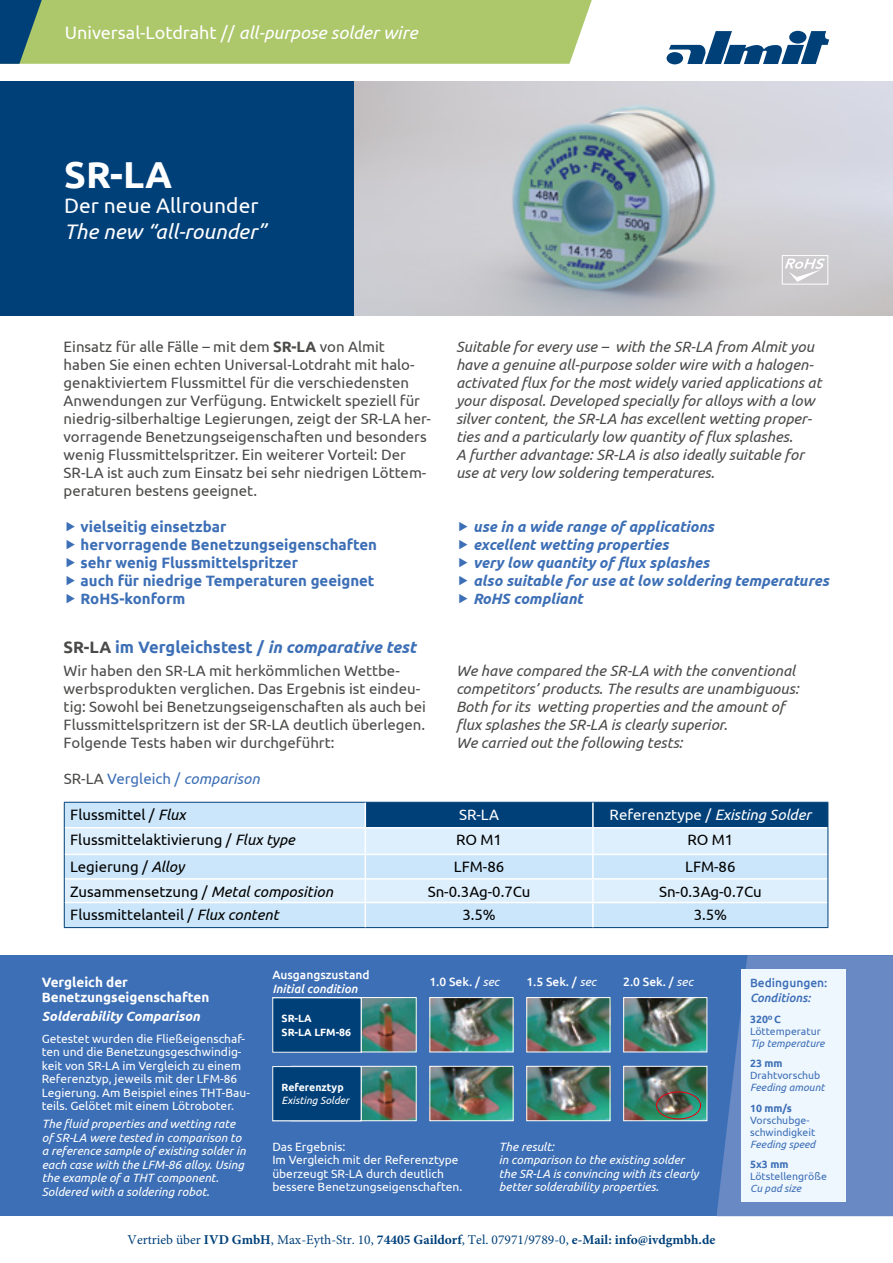
<style>
.page{position:relative;width:893px;height:1263px;background:#fff}
.page>*{position:absolute;margin:0;border:0;box-sizing:border-box;transform-origin:0 0}
.t1{font:700 37.5px "Ubuntu";color:#fff}
.t2{font:italic 21px "Ubuntu";color:#fff}
.t3{font:21px "Ubuntu";color:#fff}
.t4{font:italic 18px "Ubuntu";color:#fff}
.t5{font:700 16.5px "Ubuntu";color:#3d6fb6}
.t6{font:15px/18px "Ubuntu";color:#4a4a49}
.t7{font:italic 15px/18px "Ubuntu";color:#4a4a49}
.t8{font:15px "Ubuntu";color:#000}
.t9{font:italic 700 15px/18px "Ubuntu";color:#3d6fb6}
.t10{font:700 15px/18px "Ubuntu";color:#3d6fb6}
.t11{font:italic 15px "Ubuntu";color:#fff}
.t12{font:15px "Ubuntu";color:#3d6fb6}
.t13{font:15px "Ubuntu";color:#fff}
.t14{font:13.5px "Minion Pro";color:#004079}
.t15{font:700 13.5px/15px "Ubuntu";color:#fff}
.t16{font:italic 700 13.5px "Ubuntu";color:#fff}
.t17{font:12px/13.5px "Ubuntu";color:#fff}
.t18{font:italic 12px/13.5px "Ubuntu";color:#fff}
.t19{font:500 12px "Ubuntu";color:#fff}
.t20{font:italic 500 12px "Ubuntu";color:#fff}
.t21{font:500 12px "Ubuntu";color:#3d6fb6}
.t22{font:italic 500 12px "Ubuntu";color:#3d6fb6}
.t23{font:10.5px/12px "Ubuntu";color:#3d6fb6}
.t24{font:italic 10.5px "Ubuntu";color:#3d6fb6}
.t25{font:700 10.5px/14.7px "Ubuntu";color:#fff}
.t26{font:700 10.5px "Ubuntu";color:#3d6fb6}
.t27{font:italic 10.5px "Ubuntu";color:#fff}
.s1{font-style:normal}
.s2{font-weight:700}
.s3{color:#4a4a49}
.s4{font-style:italic}
.s5{font-weight:400;font-style:italic}
</style>
<div class="page">
<div style="left:0;top:955px;width:889px;height:261px;background:#3d6fb6"></div>
<svg style="left:716px;top:955px;width:177px;height:261px;fill:#6989c5"></svg>
<img style="left:354px;top:82px;width:539px;height:234px">
<div style="left:0;top:82px;width:354px;height:234px;background:#004079"></div>
<svg style="left:0;top:0;width:592px;height:64px;background:#a5c16f"></svg>
<img style="left:361px;top:999px;width:54px;height:51px">
<div style="left:291px;top:997px;width:126px;height:55px;border:1px solid #fff"></div>
<img style="left:361px;top:1068px;width:54px;height:51px">
<div style="left:291px;top:1066px;width:126px;height:55px;border:1px solid #fff"></div>
<img style="left:431px;top:999px;width:80px;height:51px">
<div style="left:429px;top:997px;width:84px;height:55px;border:1px solid #fff"></div>
<img style="left:431px;top:1068px;width:80px;height:51px">
<div style="left:429px;top:1066px;width:84px;height:55px;border:1px solid #fff"></div>
<img style="left:528px;top:999px;width:80px;height:51px">
<div style="left:526px;top:997px;width:84px;height:55px;border:1px solid #fff"></div>
<img style="left:528px;top:1068px;width:80px;height:51px">
<div style="left:526px;top:1066px;width:84px;height:55px;border:1px solid #fff"></div>
<img style="left:625px;top:999px;width:80px;height:51px">
<div style="left:623px;top:997px;width:84px;height:55px;border:1px solid #fff"></div>
<img style="left:625px;top:1068px;width:80px;height:51px">
<div style="left:623px;top:1066px;width:84px;height:55px;border:1px solid #fff"></div>
<div style="left:656px;top:1091px;width:45px;height:28px;border:1px solid #e30613;border-radius:50%"></div>
<svg style="left:785px;top:259px;width:40px;height:23px"></svg>
<div style="left:782px;top:255px;width:46px;height:29px;border:1px solid #fff"></div>
<div style="left:65px;top:803px;width:300px;height:124px;background:#cbe6fa"></div>
<svg style="left:65px;top:828px;width:300px;height:74px;background:#d8ecfb"></svg>
<hr style="left:65px;top:827px;width:300px;height:1px;background:#fff">
<hr style="left:65px;top:854px;width:300px;height:1px;background:#fff">
<hr style="left:65px;top:878px;width:300px;height:1px;background:#fff">
<hr style="left:65px;top:902px;width:300px;height:1px;background:#fff">
<hr style="left:64px;top:802px;width:301px;height:1px;background:#004079">
<svg style="left:64px;top:803px;width:1px;height:124px"></svg>
<hr style="left:64px;top:927px;width:301px;height:1px;background:#004079">
<hr style="left:365px;top:927px;width:228px;height:1px;background:#004079">
<hr style="left:593px;top:927px;width:235px;height:1px;background:#004079">
<svg style="left:365px;top:802px;width:464px;height:125px;background:#abc9e1"></svg>
<hr style="left:592px;top:903px;width:2px;height:24px;background:#fff">
<div style="left:742px;top:969px;width:104px;height:233px;background:#eff7fe"></div>
<div style="left:273px;top:998px;width:88px;height:54px;background:#004079"></div>
<div style="left:272px;top:997px;width:89px;height:55px;border:1px solid #fff"></div>
<div style="left:273px;top:1066px;width:88px;height:55px;background:#004079"></div>
<div style="left:272px;top:1066px;width:89px;height:55px;border:1px solid #fff"></div>
<svg style="left:666px;top:31px;width:163px;height:33px"></svg>
<p class="t4" style="left:65px;top:25px;width:354px"><span class="s1">Universal-Lotdraht //</span> all-purpose solder wire</p>
<h1 class="t1" style="left:64px;top:159px;width:110px">SR-LA</h1>
<h2 class="t3" style="left:64px;top:197px;width:196px">Der neue Allrounder</h2>
<h2 class="t2" style="left:64px;top:222px;width:203px">The new “all-rounder”</h2>
<p class="t6" style="left:64px;top:338px;width:369px">Einsatz für alle Fälle – mit dem <span class="s2">SR-LA</span> von Almit<br>haben Sie einen echten Universal-Lotdraht mit halo&shy;genaktiviertem Flussmittel für die verschiedensten Anwendungen zur Verfügung. Entwickelt speziell für niedrig-silberhaltige Legierungen, zeigt der SR-LA her&shy;vorragende Benetzungseigenschaften und besonders wenig Flussmittelspritzer. Ein weiterer Vorteil: Der SR-LA ist auch zum Einsatz bei sehr niedrigen Löttem&shy;peraturen bestens geeignet.</p>
<p class="t10" style="left:81px;top:518px;width:298px">vielseitig einsetzbar<br>hervorragende Benetzungseigenschaften sehr wenig Flussmittelspritzer<br>auch für niedrige Temperaturen geeignet<br>RoHS-konform</p>
<p class="t5" style="left:64px;top:640px;width:354px"><span class="s3">SR-LA</span> im Vergleichstest / <span class="s4">in comparative test</span></p>
<p class="t7" style="left:456px;top:337px;width:367px">Suitable for every use – with the SR-LA from Almit you have a genuine all-purpose solder wire with a halogen&shy;activated flux for the most widely varied applications at your disposal. Developed specially for alloys with a low silver content, the SR-LA has excellent wetting proper&shy;ties and a particularly low quantity of flux splashes.<br>A further advantage: SR-LA is also ideally suitable for use at very low soldering temperatures.</p>
<p class="t9" style="left:473px;top:518px;width:357px">use in a wide range of applications<br>excellent wetting properties<br>very low quantity of flux splashes<br>also suitable for use at low soldering temperatures RoHS compliant</p>
<p class="t6" style="left:64px;top:662px;width:364px">Wir haben den SR-LA mit herkömmlichen Wettbe&shy;werbsprodukten verglichen. Das Ergebnis ist eindeu&shy;tig: Sowohl bei Benetzungseigenschaften als auch bei Flussmittelspritzern ist der SR-LA deutlich überlegen.<br>Folgende Tests haben wir durchgeführt:</p>
<p class="t7" style="left:456px;top:662px;width:344px">We have compared the SR-LA with the conventional competitors’ products. The results are unambiguous:<br>Both for its wetting properties and the amount of flux splashes the SR-LA is clearly superior.<br>We carried out the following tests:</p>
<p class="t12" style="left:64px;top:772px;width:197px"><span class="s3">SR-LA</span> Vergleich / <span class="s4">comparison</span></p>
<p class="t8" style="left:70px;top:808px;width:117px">Flussmittel / <span class="s4">Flux</span></p>
<p class="t13" style="left:459px;top:808px;width:42px">SR-LA</p>
<p class="t11" style="left:610px;top:805px;width:203px"><span class="s1">Referenztype /</span> Existing Solder</p>
<p class="t8" style="left:70px;top:834px;width:226px">Flussmittelaktivierung / <span class="s4">Flux type</span></p>
<p class="t8" style="left:456px;top:834px;width:47px">RO M1</p>
<p class="t8" style="left:687px;top:834px;width:47px">RO M1</p>
<p class="t8" style="left:70px;top:860px;width:116px">Legierung / <span class="s4">Alloy</span></p>
<p class="t8" style="left:454px;top:860px;width:52px">LFM-86</p>
<p class="t8" style="left:685px;top:860px;width:52px">LFM-86</p>
<p class="t8" style="left:70px;top:885px;width:264px">Zusammensetzung / <span class="s4">Metal composition</span></p>
<p class="t8" style="left:428px;top:885px;width:104px">Sn-0.3Ag-0.7Cu</p>
<p class="t8" style="left:659px;top:885px;width:104px">Sn-0.3Ag-0.7Cu</p>
<p class="t8" style="left:70px;top:908px;width:210px">Flussmittelanteil / <span class="s4">Flux content</span></p>
<p class="t8" style="left:462px;top:908px;width:35px">3.5%</p>
<p class="t8" style="left:694px;top:908px;width:35px">3.5%</p>
<p class="t15" style="left:42px;top:975px;width:169px">Vergleich der<br>Benetzungseigenschaften</p>
<p class="t16" style="left:42px;top:1010px;width:160px">Solderability Comparison</p>
<p class="t17" style="left:42px;top:1032px;width:210px">Getestet wurden die Fließeigenschaf&shy;ten und die Benetzungsgeschwindig&shy;keit von SR-LA im Vergleich zu einem Referenztyp, jeweils mit der LFM-86<br>Legierung. Am Beispiel eines THT-Bau&shy;teils. Gelötet mit einem Lötroboter.</p>
<p class="t18" style="left:42px;top:1117px;width:205px">The fluid properties and wetting rate of SR-LA were tested in comparison to a reference sample of existing solder in each case with the LFM-86 alloy. Using the example of a THT component.<br>Soldered with a soldering robot.</p>
<p class="t19" style="left:272px;top:969px;width:99px">Ausgangszustand</p>
<p class="t20" style="left:272px;top:984px;width:87px">Initial condition</p>
<p class="t25" style="left:282px;top:1011px;width:71px">SR-LA<br>SR-LA LFM-86</p>
<p class="t25" style="left:282px;top:1081px;width:64px">Referenztyp</p>
<p class="t27" style="left:282px;top:1094px;width:69px">Existing Solder</p>
<p class="t19" style="left:429px;top:977px;width:71px">1.0 Sek. / <span class="s5">sec</span></p>
<p class="t19" style="left:526px;top:976px;width:71px">1.5 Sek. / <span class="s5">sec</span></p>
<p class="t19" style="left:623px;top:976px;width:71px">2.0 Sek. / <span class="s5">sec</span></p>
<p class="t17" style="left:272px;top:1140px;width:191px">Das Ergebnis:<br>Im Vergleich mit der Referenztype überzeugt SR-LA durch deutlich bessere Benetzungseigenschaften.</p>
<p class="t18" style="left:499px;top:1140px;width:201px">The result:<br>in comparison to the existing solder the SR-LA is convincing with its clearly better solderability properties.</p>
<p class="t14" style="left:127px;top:1230px;width:589px">Vertrieb über <span class="s2">IVD GmbH</span>, Max-Eyth-Str. 10, <span class="s2">74405 Gaildorf</span>, Tel. 07971/9789-0, <span class="s2">e-Mail: info@ivdgmbh.de</span></p>
<p class="t21" style="left:750px;top:978px;width:79px">Bedingungen:</p>
<p class="t22" style="left:750px;top:993px;width:62px">Conditions:</p>
<p class="t26" style="left:750px;top:1015px;width:32px">320º C</p>
<p class="t23" style="left:750px;top:1026px;width:72px">Löttemperatur</p>
<p class="t24" style="left:750px;top:1039px;width:76px">Tip temperature</p>
<p class="t26" style="left:750px;top:1059px;width:34px">23 mm</p>
<p class="t23" style="left:750px;top:1070px;width:72px">Drahtvorschub</p>
<p class="t24" style="left:750px;top:1083px;width:76px">Feeding amount</p>
<p class="t26" style="left:750px;top:1104px;width:43px">10 mm/s</p>
<p class="t23" style="left:750px;top:1115px;width:67px">Vorschubge&shy;schwindigkeit</p>
<p class="t24" style="left:750px;top:1140px;width:67px">Feeding speed</p>
<p class="t26" style="left:750px;top:1160px;width:40px">5x3 mm</p>
<p class="t23" style="left:750px;top:1171px;width:78px">Lötstellengröße</p>
<p class="t24" style="left:750px;top:1184px;width:53px">Cu pad size</p>
</div>
